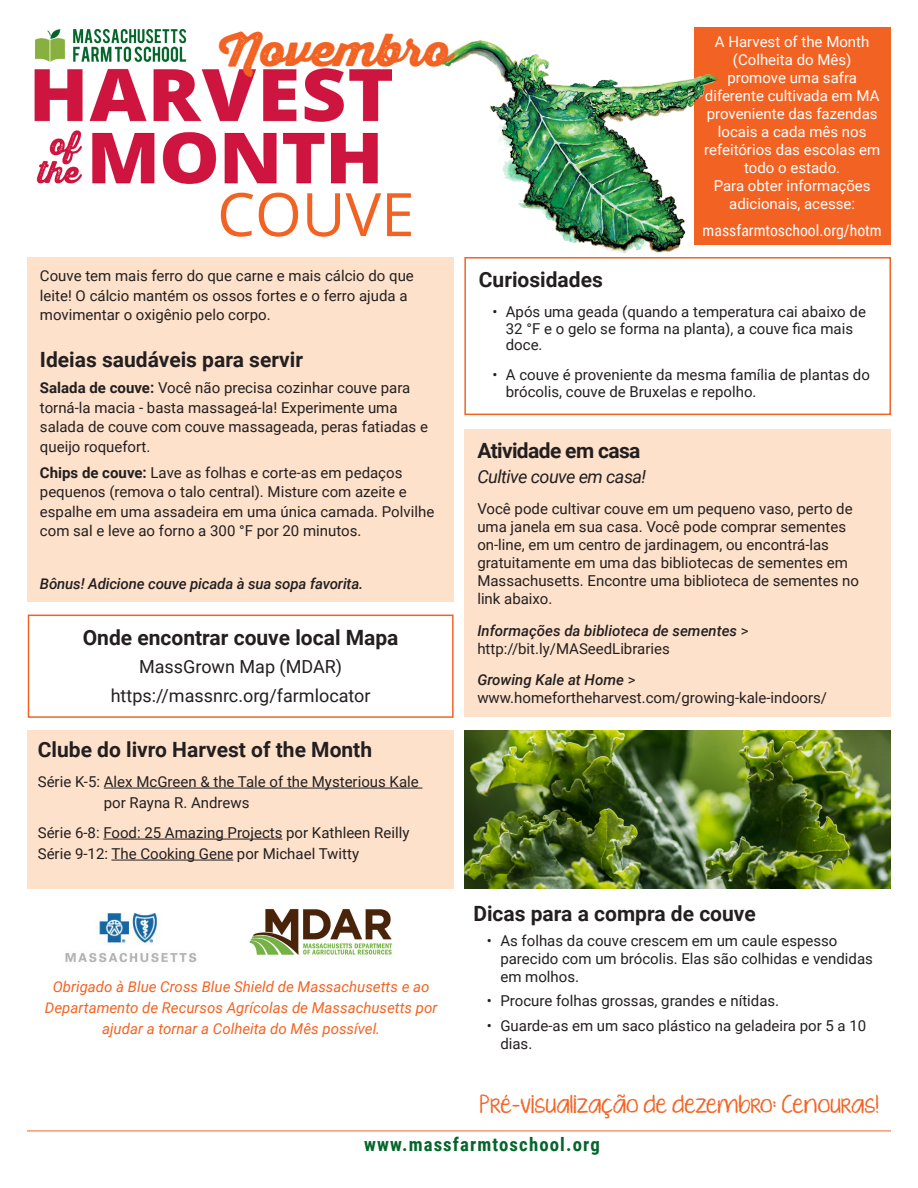
<style>
.page{position:relative;width:918px;height:1188px;background:#fff}
.page>*{position:absolute;margin:0;border:0;box-sizing:border-box;transform-origin:0 0}
.t1{font:60px "Open Sans";color:#f26323}
.t2{font:45px "Thirsty Rough Blk";color:#f26323}
.bulleted_text{font:700 21px "Roboto";color:#231f20}
.centered_2-line_bold{font:700 21px "Roboto";color:#231f20}
.bold_heading{font:700 21px "Roboto";color:#231f20}
.text{font:700 21px "Roboto";letter-spacing:-.03em;color:#231f20}
.t3{font:18.75px "KG Ten Thousand Reasons";color:#f26323}
.t4{font:700 18.75px "Roboto Condensed";letter-spacing:.06em;color:#04662b}
.centered_2-line_bold-2{font:18px/28.5px "Roboto";color:#231f20;text-align:center}
.text-2{font:italic 18px "Roboto";letter-spacing:-.03em;color:#231f20}
.italic_callout{font:15.75px "Roboto Condensed";color:#fff}
.text-3{font:15px/18px "Roboto";color:#231f20}
.italic_callout-2{font:15px/18px "Roboto";color:#fff;text-align:center}
.bulleted_text-2{font:15px/21px "Roboto";color:#231f20}
.italic_callout-3{font:italic 15px/21px "Roboto";color:#f26323;text-align:center}
.text-4{font:italic 500 15px/18px "Roboto";letter-spacing:-.01em;color:#231f20}
.s1{font-weight:700}
.s2{font-weight:400;font-style:normal}
.s3{font-weight:500;font-style:italic}
</style>
<div class="page">
<div style="left:27px;top:257px;width:427px;height:345px;background:#fde1ca"></div>
<div style="left:464px;top:430px;width:427px;height:287px;background:#fde1ca"></div>
<div style="left:28px;top:615px;width:426px;height:103px;border:2px solid #f26323"></div>
<img style="left:65px;top:912px;width:132px;height:51px">
<img style="left:249px;top:909px;width:143px;height:46px">
<div style="left:27px;top:730px;width:427px;height:158px;background:#fde1ca"></div>
<hr style="left:104px;top:788px;width:318px;height:1px;background:#231f20">
<hr style="left:103px;top:839px;width:179px;height:1px;background:#231f20">
<hr style="left:111px;top:860px;width:122px;height:1px;background:#231f20">
<div style="left:464px;top:257px;width:427px;height:158px;border:2px solid #f26323"></div>
<hr style="left:27px;top:1131px;width:864px;height:1px;background:#f26323">
<img style="left:34px;top:29px;width:358px;height:156px">
<div style="left:694px;top:27px;width:196px;height:217px;background:#f26323"></div>
<img style="left:441px;top:40px;width:278px;height:214px">
<img style="left:464px;top:730px;width:427px;height:158px">
<p class="t2" style="left:219px;top:15px;width:234px">Novembro</p>
<p class="t1" style="left:217px;top:173px;width:199px">COUVE</p>
<p class="text-3" style="left:40px;top:266px;width:375px;line-height:19.5px">Couve tem mais ferro do que carne e mais cálcio do que leite! O cálcio mantém os ossos fortes e o ferro ajuda a movimentar o oxigênio pelo corpo.</p>
<p class="bulleted_text" style="left:40px;top:345px;width:265px">Ideias saudáveis para servir</p>
<p class="text-3" style="left:40px;top:377px;width:390px;line-height:19.5px"><span class="s1">Salada de couve:</span> Você não precisa cozinhar couve para torná-la macia - basta massageá-la! Experimente uma salada de couve com couve massageada, peras fatiadas e queijo roquefort.</p>
<p class="text-3" style="left:40px;top:462px;width:396px;line-height:19.5px"><span class="s1">Chips de couve:</span> Lave as folhas e corte-as em pedaços pequenos (remova o talo central). Misture com azeite e espalhe em uma assadeira em uma única camada. Polvilhe com sal e leve ao forno a 300 °F por 20 minutos.</p>
<p class="text-4" style="left:40px;top:574px;width:325px">Bônus! Adicione couve picada à sua sopa favorita.</p>
<p class="centered_2-line_bold" style="left:83px;top:623px;width:317px">Onde encontrar couve local Mapa</p>
<p class="centered_2-line_bold-2" style="left:111px;top:652px;width:261px">MassGrown Map (MDAR) https://massnrc.org/farmlocator</p>
<p class="bulleted_text" style="left:38px;top:735px;width:336px">Clube do livro Harvest of the Month</p>
<p class="bulleted_text-2" style="left:104px;top:771px;width:316px;text-indent:-66px">Série K-5: Alex McGreen &amp; the Tale of the Mysterious Kale por Rayna R. Andrews</p>
<p class="bulleted_text-2" style="left:38px;top:822px;width:373px">Série 6-8: Food: 25 Amazing Projects por Kathleen Reilly<br>Série 9-12: The Cooking Gene por Michael Twitty</p>
<p class="italic_callout-3" style="left:45px;top:976px;width:394px">Obrigado à Blue Cross Blue Shield de Massachusetts e ao<br>Departamento de Recursos Agrícolas de Massachusetts por ajudar a tornar a Colheita do Mês possível.</p>
<p class="italic_callout-2" style="left:704px;top:32px;width:178px">A Harvest of the Month (Colheita do Mês) promove uma safra diferente cultivada em MA proveniente das fazendas locais a cada mês nos refeitórios das escolas em todo o estado.</p>
<p class="italic_callout-2" style="left:714px;top:176px;width:158px">Para obter informações adicionais, acesse:</p>
<p class="italic_callout" style="left:703px;top:219px;width:181px">massfarmtoschool.org/hotm</p>
<p class="centered_2-line_bold" style="left:479px;top:265px;width:126px">Curiosidades</p>
<p class="text-3" style="left:506px;top:303px;width:362px;line-height:16.5px;text-indent:-14px">• Após uma geada (quando a temperatura cai abaixo de<br>32 °F e o gelo se forma na planta), a couve fica mais doce.</p>
<p class="text-3" style="left:506px;top:366px;width:366px;line-height:16.5px;text-indent:-14px">• A couve é proveniente da mesma família de plantas do brócolis, couve de Bruxelas e repolho.</p>
<p class="text" style="left:477px;top:436px;width:165px">Atividade em casa</p>
<p class="text-2" style="left:477px;top:464px;width:170px">Cultive couve em casa!</p>
<p class="text-3" style="left:477px;top:500px;width:383px">Você pode cultivar couve em um pequeno vaso, perto de uma janela em sua casa. Você pode comprar sementes on-line, em um centro de jardinagem, ou encontrá-las gratuitamente em uma das bibliotecas de sementes em Massachusetts. Encontre uma biblioteca de sementes no link abaixo.</p>
<p class="text-4" style="left:477px;top:621px;width:273px">Informações da biblioteca de sementes <span class="s2">&gt; http://bit.ly/MASeedLibraries</span></p>
<p class="text-3" style="left:477px;top:671px;width:351px"><span class="s3">Growing Kale at Home</span> &gt; www.homefortheharvest.com/growing-kale-indoors/</p>
<p class="bold_heading" style="left:473px;top:899px;width:284px">Dicas para a compra de couve</p>
<p class="text-3" style="left:500px;top:931px;width:374px;text-indent:-14px">• As folhas da couve crescem em um caule espesso parecido com um brócolis. Elas são colhidas e vendidas em molhos.</p>
<p class="text-3" style="left:487px;top:991px;width:294px">• Procure folhas grossas, grandes e nítidas.</p>
<p class="text-3" style="left:500px;top:1016px;width:367px;text-indent:-14px">• Guarde-as em um saco plástico na geladeira por 5 a 10 dias.</p>
<p class="t3" style="left:480px;top:1090px;width:401px">Pré-visualização de dezembro: Cenouras!</p>
<p class="t4" style="left:364px;top:1131px;width:237px">www.massfarmtoschool.org</p>
</div>
